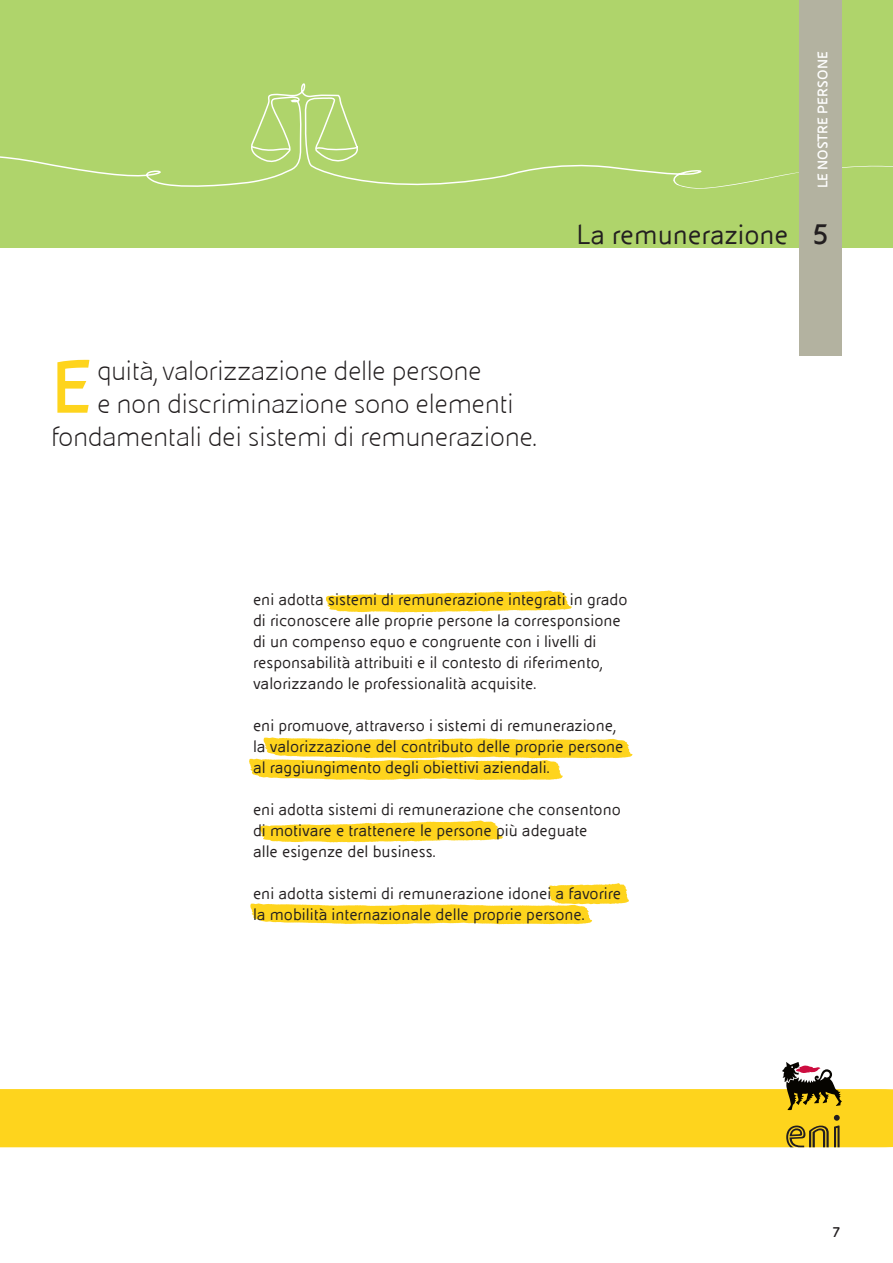
<style>
.page{position:relative;width:893px;height:1263px;background:#fff}
.page>*{position:absolute;margin:0;border:0;box-sizing:border-box;transform-origin:0 0}
.sommario{font:700 79.8px "Eni Tab";color:#fed41d}
.sommario-2{font:300 30px/33px "Eni Tab";letter-spacing:-.02em;color:#231f20}
.intro{font:30px "Eni Exp Reg";color:#231f20}
.testo_corrente{font:18px/21px "Eni Tab Reg";color:#231f20}
.t1{font:700 15px "Eni Exp";color:#fff}
.t2{font:700 15px "Eni Tab";color:#fff}
.t3{font:700 15px "Eni Tab";color:#231f20}
.s1{font-family:"Eni Tab";font-weight:700}
</style>
<div class="page">
<div style="left:0;top:0;width:893px;height:247px;background:#afd46b"></div>
<svg style="left:0;top:83px;width:673px;height:104px"></svg>
<svg style="left:673px;top:165px;width:220px;height:34px"></svg>
<svg style="left:250px;top:145px;width:109px;height:8px"></svg>
<div style="left:800px;top:0;width:42px;height:355px;background:#b3b2a0"></div>
<div style="left:0;top:1089px;width:893px;height:58px;background:#fed41d"></div>
<svg style="left:782px;top:1062px;width:60px;height:85px;background:#ae943c"></svg>
<img style="left:326px;top:590px;width:246px;height:23px">
<img style="left:259px;top:820px;width:244px;height:23px">
<img style="left:263px;top:737px;width:370px;height:22px">
<img style="left:249px;top:751px;width:320px;height:29px">
<img style="left:250px;top:903px;width:342px;height:22px">
<img style="left:537px;top:883px;width:92px;height:30px">
<p class="t2" style="left:815px;top:188px;width:139px;rotate:-90deg">LE NOSTRE PERSONE</p>
<p class="intro" style="left:576px;top:219px;width:254px">La remunerazione <span class="s1">5</span></p>
<p class="t1" style="left:815px;top:191px;width:141px;rotate:-90deg">SISTEMA NORMATIVO</p>
<p class="sommario" style="left:51px;top:346px;width:44px">E</p>
<p class="sommario-2" style="left:97px;top:354px;width:387px">quità, valorizzazione delle persone</p>
<p class="sommario-2" style="left:51px;top:387px;width:487px;text-indent:46px">e non discriminazione sono elementi fondamentali dei sistemi di remunerazione.</p>
<p class="testo_corrente" style="left:253px;top:589px;width:376px">eni adotta sistemi di remunerazione integrati in grado di riconoscere alle proprie persone la corresponsione di un compenso equo e congruente con i livelli di responsabilità attribuiti e il contesto di riferimento, valorizzando le professionalità acquisite.</p>
<p class="testo_corrente" style="left:253px;top:715px;width:364px">eni promuove, attraverso i sistemi di remunerazione,</p>
<p class="testo_corrente" style="left:253px;top:736px;width:372px">la valorizzazione del contributo delle proprie persone</p>
<p class="testo_corrente" style="left:253px;top:757px;width:298px">al raggiungimento degli obiettivi aziendali.</p>
<p class="testo_corrente" style="left:253px;top:799px;width:369px">eni adotta sistemi di remunerazione che consentono</p>
<p class="testo_corrente" style="left:253px;top:820px;width:336px">di motivare e trattenere le persone più adeguate</p>
<p class="testo_corrente" style="left:253px;top:841px;width:184px">alle esigenze del business.</p>
<p class="testo_corrente" style="left:253px;top:883px;width:370px">eni adotta sistemi di remunerazione idonei a favorire</p>
<p class="testo_corrente" style="left:253px;top:904px;width:333px">la mobilità internazionale delle proprie persone.</p>
<p class="t3" style="left:832px;top:1224px;width:10px">7</p>
</div>
